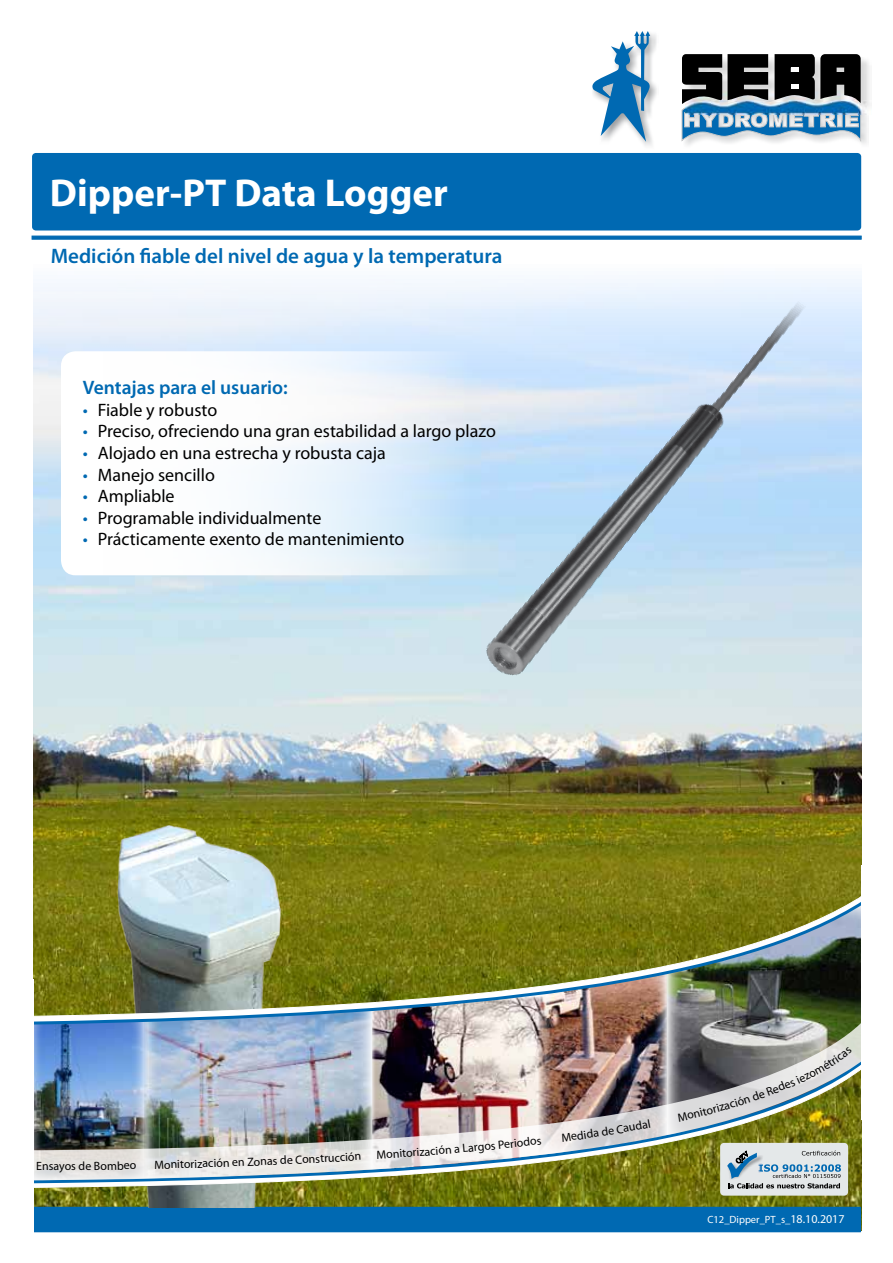
<style>
.page{position:relative;width:893px;height:1263px;background:#fff}
.page>*{position:absolute;margin:0;border:0;box-sizing:border-box;transform-origin:0 0}
.t1{font:700 39px "Myriad Pro";color:#fff}
.t2{font:600 21px "Myriad Pro";color:#0069b2}
.t3{font:600 19.5px "Myriad Pro";color:#0069b2}
.t4{font:18px "Myriad Pro";color:#000}
.t5{font:12px "Myriad Pro";letter-spacing:-.005em;color:#000}
.t6{font:10.5px "Myriad Pro";color:#fff}
.s1{color:#0069b2}
.s2{font-size:12px}
</style>
<div class="page">
<img style="left:33px;top:275px;width:828px;height:932px">
<svg style="left:61px;top:351px;width:424px;height:224px"></svg>
<img style="left:642px;top:33px;width:15px;height:113px">
<svg style="left:592px;top:31px;width:58px;height:111px"></svg>
<img style="left:685px;top:114px;width:182px;height:31px">
<img style="left:861px;top:59px;width:9px;height:55px">
<div style="left:32px;top:153px;width:829px;height:77px;background:#0069b2;border-radius:4px"></div>
<hr style="left:32px;top:236px;width:829px;height:3px;background:#0069b2">
<div style="left:33px;top:1207px;width:828px;height:25px;background:#0069b2"></div>
<img style="left:91px;top:813px;width:228px;height:394px">
<img style="left:33px;top:896px;width:828px;height:107px">
<img style="left:34px;top:1003px;width:828px;height:192px">
<div style="left:13px;top:979px;width:21px;height:254px;background:#fff"></div>
<div style="left:861px;top:878px;width:32px;height:230px;background:#fff"></div>
<img style="left:450px;top:275px;width:404px;height:459px">
<svg style="left:682px;top:54px;width:179px;height:87px;background:#546b7a"></svg>
<div style="left:720px;top:1143px;width:128px;height:52px;background:#e4e8e9;border-radius:4px"></div>
<svg style="left:727px;top:1150px;width:114px;height:38px"></svg>
<svg style="left:155px;top:1160px;width:15px;height:9px"></svg>
<svg style="left:355px;top:1154px;width:6px;height:6px"></svg>
<svg style="left:530px;top:1138px;width:11px;height:7px"></svg>
<svg style="left:623px;top:1119px;width:27px;height:13px"></svg>
<svg style="left:677px;top:1047px;width:175px;height:74px;background:#979a8e"></svg>
<h1 class="t1" style="left:50px;top:168px;width:400px">Dipper-PT Data Logger</h1>
<p class="t2" style="left:51px;top:243px;width:453px">Medición fiable del nivel de agua y la temperatura</p>
<p class="t3" style="left:83px;top:375px;width:207px">Ventajas para el usuario:</p>
<p class="t4" style="left:83px;top:399px;width:136px"><span class="s1">•</span> Fiable y robusto</p>
<p class="t4" style="left:83px;top:420px;width:415px"><span class="s1">•</span> Preciso, ofreciendo una gran estabilidad a largo plazo</p>
<p class="t4" style="left:83px;top:442px;width:304px"><span class="s1">•</span> Alojado en una estrecha y robusta caja</p>
<p class="t4" style="left:83px;top:463px;width:134px"><span class="s1">•</span> Manejo sencillo</p>
<p class="t4" style="left:83px;top:485px;width:93px"><span class="s1">•</span> Ampliable</p>
<p class="t4" style="left:83px;top:507px;width:240px"><span class="s1">•</span> Programable individualmente</p>
<p class="t4" style="left:83px;top:528px;width:323px"><span class="s1">•</span> Prácticamente exento de mantenimiento</p>
<p class="t5" style="left:36px;top:1159px;width:30px">Ensay</p>
<p class="t5" style="left:65px;top:1159px;width:73px;rotate:-1deg">os de Bombeo</p>
<p class="t5" style="left:170px;top:1157px;width:98px;rotate:-2deg">nitorización en Zon</p>
<p class="t5" style="left:267px;top:1154px;width:89px;rotate:-3deg">as de Construcció</p>
<p class="t5" style="left:376px;top:1147px;width:50px;rotate:-4deg">Monitoriz</p>
<p class="t5" style="left:424px;top:1144px;width:62px;rotate:-5deg">ación a Larg</p>
<p class="t5" style="left:483px;top:1139px;width:48px;rotate:-6deg">os Period</p>
<p class="t5" style="left:560px;top:1130px;width:34px;rotate:-8deg">Medid</p>
<p class="t5" style="left:592px;top:1126px;width:32px;rotate:-9deg">adeC</p>
<p class="t6" style="left:707px;top:1213px;width:139px">C12_Dipper_PT_s_<span class="s2">18.10.2017</span></p>
</div>
